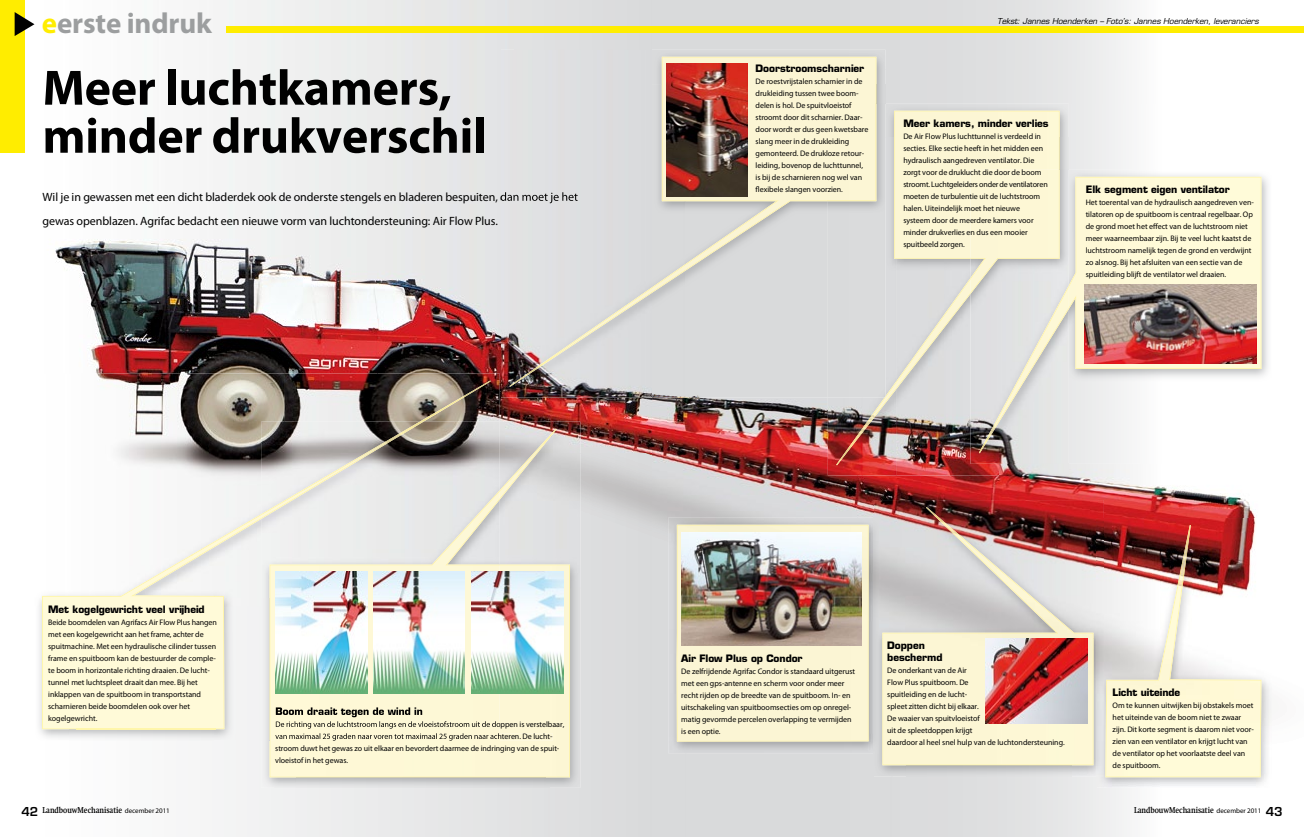
<style>
.page{position:relative;width:1304px;height:837px;background:#fff}
.page>*{position:absolute;margin:0;border:0;box-sizing:border-box;transform-origin:0 0}
.t1{font:700 50px/48px "Myriad Pro";letter-spacing:-.005em;color:#000}
.t2{font:700 29px "Myriad Pro";letter-spacing:-.005em;color:#9c9e9f}
.t3{font:12px/24px "Myriad Pro";letter-spacing:-.005em;color:#000}
.t4{font:700 10px/12px "Eurostile LT Std";letter-spacing:-.005em;color:#000}
.t5{font:700 8.4px "Swift";letter-spacing:-.005em;color:#000;scale:.83 1}
.t6{font:8px/12px "Myriad Pro";letter-spacing:-.005em;color:#000}
.t7{font:italic 8px "Eurostile LT Std";letter-spacing:-.005em;color:#000}
.s1{color:#ffed00}
.s2{font-family:"Eurostile LT Std";font-weight:600;font-size:12px}
.s3{font-family:"Myriad Pro";font-weight:400;font-size:7px}
</style>
<div class="page">
<img style="left:34px;top:0;width:481px;height:383px">
<div style="left:515px;top:0;width:137px;height:50px;background:#dddedf"></div>
<img style="left:500px;top:383px;width:152px;height:70px">
<img style="left:550px;top:453px;width:102px;height:383px">
<img style="left:43px;top:192px;width:458px;height:11px">
<img style="left:652px;top:0;width:652px;height:69px">
<img style="left:652px;top:397px;width:205px;height:126px">
<img style="left:857px;top:463px;width:399px;height:55px">
<div style="left:0;top:0;width:25px;height:153px;background:#ffed00"></div>
<svg style="left:15px;top:12px;width:19px;height:24px"></svg>
<div style="left:227px;top:27px;width:425px;height:6px;background:#ffed00"></div>
<div style="left:652px;top:27px;width:652px;height:6px;background:#ffed00"></div>
<img style="left:1060px;top:170px;width:208px;height:293px">
<img style="left:1069px;top:177px;width:192px;height:192px">
<img style="left:862px;top:465px;width:34px;height:10px">
<img style="left:896px;top:465px;width:104px;height:10px">
<img style="left:828px;top:397px;width:34px;height:78px">
<img style="left:1000px;top:463px;width:69px;height:12px">
<img style="left:1060px;top:285px;width:9px;height:168px">
<img style="left:836px;top:111px;width:224px;height:354px">
<img style="left:970px;top:170px;width:90px;height:124px">
<img style="left:500px;top:421px;width:80px;height:166px">
<img style="left:545px;top:587px;width:35px;height:200px">
<img style="left:261px;top:739px;width:35px;height:48px">
<img style="left:270px;top:428px;width:300px;height:349px">
<img style="left:1097px;top:518px;width:175px;height:269px">
<img style="left:1105px;top:524px;width:156px;height:253px">
<img style="left:34px;top:373px;width:250px;height:233px">
<img style="left:284px;top:373px;width:216px;height:48px">
<img style="left:261px;top:421px;width:239px;height:177px">
<img style="left:261px;top:598px;width:9px;height:141px">
<img style="left:270px;top:490px;width:230px;height:249px">
<img style="left:276px;top:707px;width:147px;height:10px">
<img style="left:276px;top:721px;width:224px;height:7px">
<img style="left:275px;top:733px;width:225px;height:6px">
<img style="left:43px;top:515px;width:218px;height:213px">
<img style="left:430px;top:380px;width:61px;height:35px">
<img style="left:420px;top:415px;width:15px;height:6px">
<svg style="left:249px;top:514px;width:12px;height:12px"></svg>
<img style="left:190px;top:521px;width:59px;height:34px">
<img style="left:110px;top:554px;width:105px;height:42px">
<img style="left:42px;top:595px;width:69px;height:30px">
<img style="left:214px;top:595px;width:10px;height:134px">
<div style="left:42px;top:624px;width:35px;height:105px;background:#fffbd9"></div>
<img style="left:261px;top:421px;width:162px;height:98px">
<img style="left:668px;top:517px;width:206px;height:235px">
<div style="left:677px;top:524px;width:192px;height:217px;background:#fbf5d4"></div>
<img style="left:874px;top:500px;width:230px;height:137px">
<img style="left:1071px;top:637px;width:26px;height:139px">
<img style="left:1097px;top:518px;width:7px;height:258px">
<img style="left:882px;top:507px;width:211px;height:258px">
<img style="left:1084px;top:284px;width:172px;height:79px">
<img style="left:682px;top:532px;width:180px;height:113px">
<img style="left:985px;top:638px;width:103px;height:85px">
<img style="left:275px;top:571px;width:93px;height:122px">
<img style="left:374px;top:571px;width:91px;height:122px">
<img style="left:471px;top:571px;width:92px;height:122px">
<div style="left:501px;top:50px;width:151px;height:347px;background:#dddee0"></div>
<img style="left:652px;top:50px;width:233px;height:34px">
<div style="left:652px;top:293px;width:33px;height:104px;background:#d9dadb"></div>
<img style="left:876px;top:84px;width:9px;height:20px">
<div style="left:685px;top:293px;width:143px;height:104px;background:#d9dadb"></div>
<img style="left:501px;top:192px;width:77px;height:11px">
<img style="left:828px;top:104px;width:57px;height:293px">
<img style="left:509px;top:287px;width:143px;height:99px">
<img style="left:652px;top:57px;width:224px;height:236px">
<div style="left:828px;top:104px;width:48px;height:97px;background:#fcf6d5"></div>
<img style="left:666px;top:63px;width:81px;height:133px">
<svg style="left:756px;top:186px;width:3px;height:6px"></svg>
<h2 class="t2" style="left:42px;top:4px;width:171px"><span class="s1">e</span>erste indruk</h2>
<h1 class="t1" style="left:43px;top:62px;width:446px">Meer luchtkamers, minder drukverschil</h1>
<h3 class="t3" style="left:43px;top:184px;width:537px">Wil je in gewassen met een dicht bladerdek ook de onderste stengels en bladeren bespuiten, dan moet je het gewas openblazen. Agrifac bedacht een nieuwe vorm van luchtondersteuning: Air Flow Plus.</h3>
<p class="t4" style="left:756px;top:62px;width:110px">Doorstroomscharnier</p>
<p class="t6" style="left:756px;top:75px;width:108px">De roestvrijstalen scharnier in de</p>
<p class="t6" style="left:756px;top:87px;width:104px">drukleiding tussen twee boom-</p>
<p class="t6" style="left:756px;top:99px;width:98px">delen is hol. De spuitvloeistof</p>
<p class="t6" style="left:756px;top:111px;width:108px">stroomt door dit scharnier. Daar-</p>
<p class="t6" style="left:756px;top:123px;width:114px">door wordt er dus geen kwetsbare</p>
<p class="t6" style="left:756px;top:135px;width:95px">slang meer in de drukleiding</p>
<p class="t6" style="left:756px;top:147px;width:110px">gemonteerd. De drukloze retour-</p>
<p class="t6" style="left:756px;top:159px;width:109px">leiding, bovenop de luchttunnel,</p>
<p class="t6" style="left:756px;top:171px;width:108px">is bij de scharnieren nog wel van</p>
<p class="t6" style="left:760px;top:183px;width:85px">exibele slangen voorzien.</p>
<p class="t7" style="left:997px;top:16px;width:263px">Tekst: Jannes Hoenderken – Foto’s: Jannes Hoenderken, leveranciers</p>
<p class="t4" style="left:903px;top:117px;width:147px">Meer kamers, minder verlies</p>
<p class="t6" style="left:903px;top:130px;width:146px">De Air Flow Plus luchttunnel is verdeeld in secties. Elke sectie heeft in het midden een hydraulisch aangedreven ventilator. Die zorgt voor de druklucht die door de boom stroomt. Luchtgeleiders onder de ventilatoren moeten de turbulentie uit de luchtstroom halen. Uiteindelijk moet het nieuwe systeem door de meerdere kamers voor minder drukverlies en dus een mooier spuitbeeld zorgen.</p>
<p class="t4" style="left:1086px;top:183px;width:146px">Elk segment eigen ventilator</p>
<p class="t6" style="left:1086px;top:196px;width:170px">Het toerental van de hydraulisch aangedreven ven&shy;tilatoren op de spuitboom is centraal regelbaar. Op de grond moet het e-ect van de luchtstroom niet meer waarneembaar zijn. Bij te veel lucht kaatst de luchtstroom namelijk tegen de grond en verdwijnt zo alsnog. Bij het afsluiten van een sectie van de spuitleiding blijft de ventilator wel draaien.</p>
<p class="t4" style="left:48px;top:602px;width:158px">Met kogelgewricht veel vrijheid</p>
<p class="t6" style="left:48px;top:615px;width:170px">Beide boomdelen van Agrifacs Air Flow Plus hangen met een kogelgewricht aan het frame, achter de spuitmachine. Met een hydraulische cilinder tussen frame en spuitboom kan de bestuurder de comple&shy;te boom in horizontale richting draaien. De lucht&shy;tunnel met luchtspleet draait dan mee. Bij het inklappen van de spuitboom in transportstand scharnieren beide boomdelen ook over het kogelgewricht.</p>
<p class="t5" style="left:21px;top:805px;width:180px"><span class="s2">42</span> LandbouwMechanisatie <span class="s3">december 2011</span></p>
<p class="t6" style="left:275px;top:741px;width:286px">stroom duwt het gewas zo uit elkaar en bevordert daarmee de indringing van de spuit&shy;vloeistof in het gewas.</p>
<p class="t4" style="left:681px;top:651px;width:123px">Air Flow Plus op Condor</p>
<p class="t6" style="left:681px;top:664px;width:175px">De zelfrijdende Agrifac Condor is standaard uitgerust met een gps-antenne en scherm voor onder meer recht rijden op de breedte van de spuitboom. In- en uitschakeling van spuitboomsecties om op onregel&shy;matig gevormde percelen overlapping te vermijden is een optie.</p>
<p class="t4" style="left:887px;top:639px;width:57px">Doppen beschermd</p>
<p class="t6" style="left:887px;top:664px;width:179px">De onderkant van de Air<br>Flow Plus spuitboom. De<br>spuitleiding en de lucht-<br>spleet zitten dicht bij elkaar.<br>De waaier van spuitvloeistof<br>uit de spleetdoppen krijgt<br>daardoor al heel snel hulp van de luchtondersteuning.</p>
<p class="t4" style="left:1113px;top:685px;width:69px">Licht uiteinde</p>
<p class="t6" style="left:1113px;top:698px;width:143px">Om te kunnen uitwijken bij obstakels moet het uiteinde van de boom niet te zwaar zijn. Dit korte segment is daarom niet voor&shy;zien van een ventilator en krijgt lucht van de ventilator op het voorlaatste deel van de spuitboom.</p>
<p class="t5" style="left:1134px;top:805px;width:180px">LandbouwMechanisatie <span class="s3">december 2011</span> <span class="s2">43</span></p>
</div>
